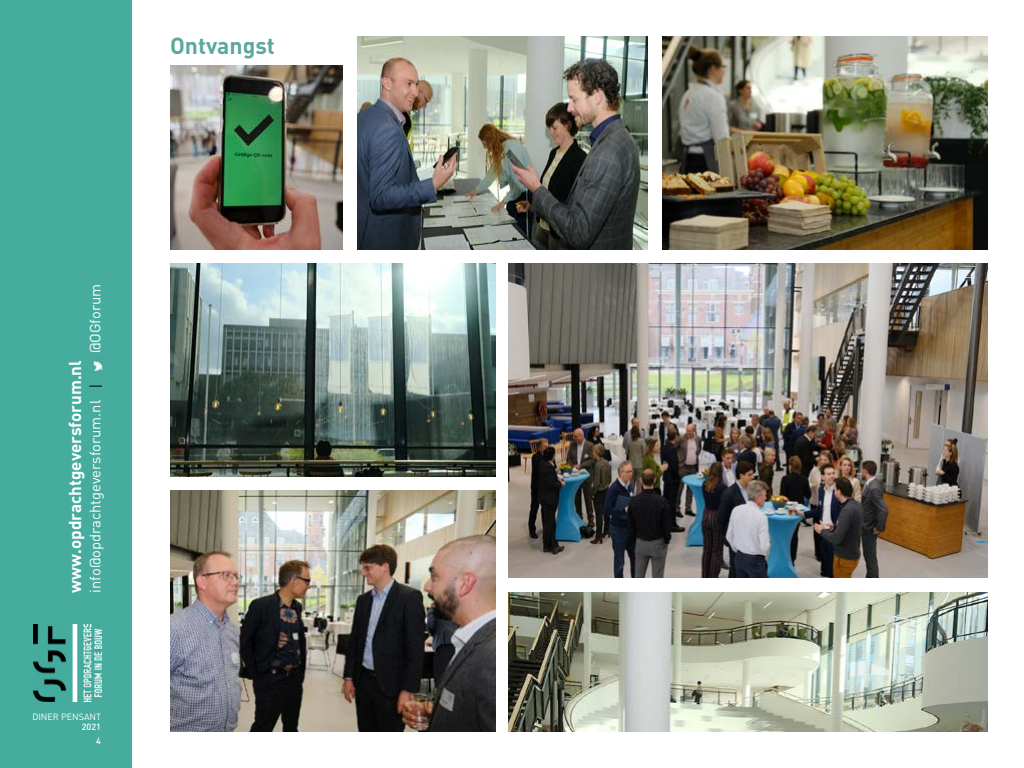
<style>
.page{position:relative;width:1024px;height:768px;background:#fff}
.page>*{position:absolute;margin:0;border:0;box-sizing:border-box;transform-origin:0 0}
.t1{font:700 23px "DIN Pro";color:#5ea89b}
.t2{font:700 17.1px "DIN Pro";color:#fff}
.t3{font:14.8px "DIN Pro";color:#fff}
.t4{font:9px "DIN Pro";color:#fff}
.t5{font:500 9px/13.8px "DIN Pro";color:#fff;text-align:right}
</style>
<div class="page">
<div style="left:0;top:0;width:132px;height:768px;background:#46ad9e"></div>
<img style="left:92px;top:358px;width:13px;height:13px">
<svg style="left:89px;top:386px;width:13px;height:1px"></svg>
<img style="left:33px;top:624px;width:69px;height:77px">
<img style="left:663px;top:36px;width:325px;height:213px">
<img style="left:509px;top:264px;width:479px;height:314px">
<img style="left:357px;top:36px;width:291px;height:213px">
<img style="left:170px;top:65px;width:172px;height:184px">
<img style="left:170px;top:490px;width:325px;height:242px">
<img style="left:170px;top:264px;width:325px;height:213px">
<img style="left:509px;top:592px;width:479px;height:140px">
<h1 class="t1" style="left:170px;top:30px;width:106px">Ontvangst</h1>
<p class="t3" style="left:85px;top:353px;width:71px;rotate:-90deg">@OGforum</p>
<p class="t2" style="left:63px;top:593px;width:234px;rotate:-90deg">www.opdrachtgeversforum.nl</p>
<p class="t3" style="left:85px;top:593px;width:194px;rotate:-90deg">info@opdrachtgeversforum.nl</p>
<p class="t4" style="left:32px;top:710px;width:70px">DINER PENSANT</p>
<p class="t5" style="left:82px;top:720px;width:21px">2021<br>4</p>
</div>
